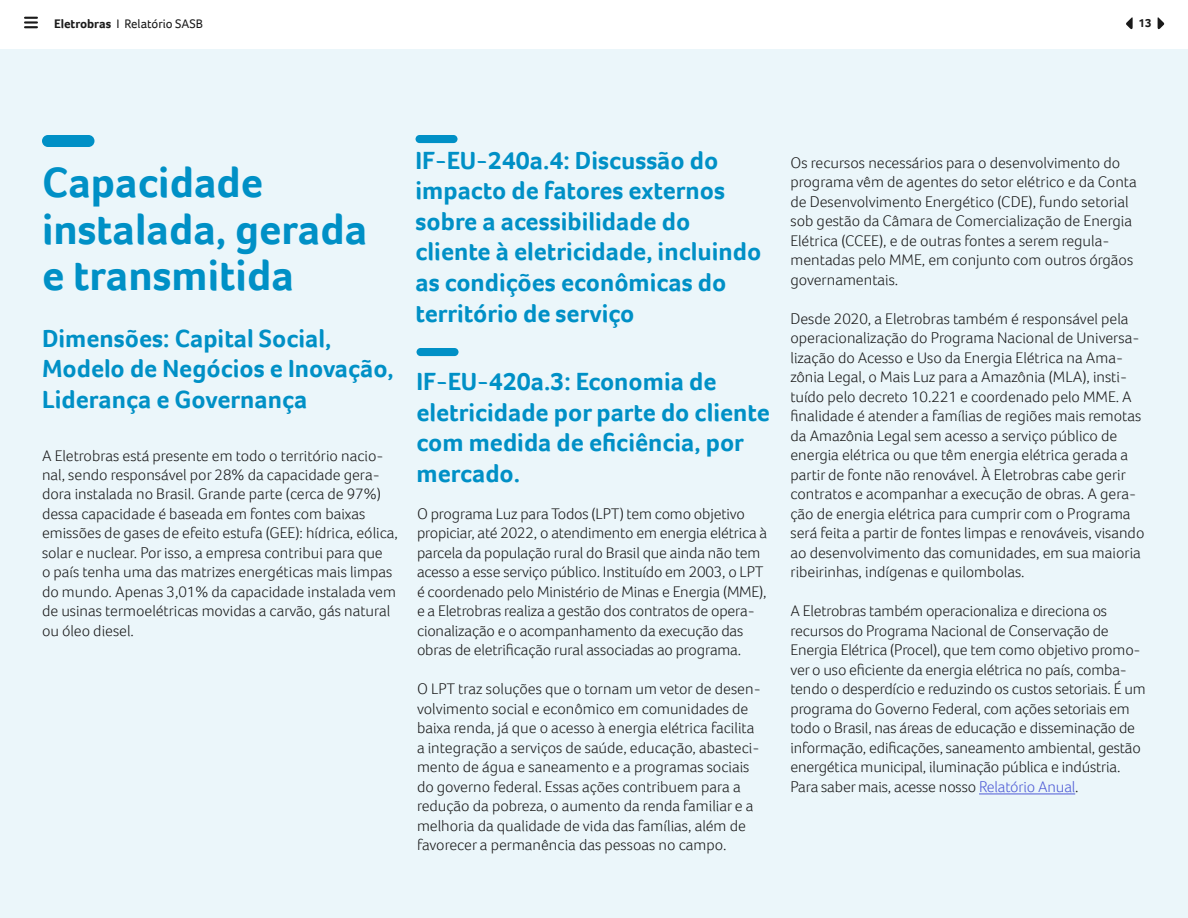
<style>
.page{position:relative;width:1188px;height:918px;background:#ebf6fa}
.page>*{position:absolute;margin:0;border:0;box-sizing:border-box;transform-origin:0 0}
.t1{font:700 43.5px/46.5px "Foco";color:#0090c6}
.t2{font:700 25.5px/30.6px "Foco";color:#0090c6}
.t3{font:300 15.75px/19.5px "Foco";color:#1a1a1a}
.t4{font:12.75px "Foco";color:#1a1a1a}
.t5{font:700 12px "Foco";color:#1a1a1a}
.s1{font-weight:700}
.s2{color:#4f5cd6}
</style>
<div class="page">
<div style="left:42px;top:135px;width:52px;height:12px;background:#0090c6;border-radius:6px"></div>
<div style="left:416px;top:135px;width:42px;height:8px;background:#0090c6;border-radius:4px"></div>
<div style="left:417px;top:348px;width:42px;height:8px;background:#0090c6;border-radius:4px"></div>
<hr style="left:979px;top:793px;width:96px;height:1px;background:#4f5cd6">
<div style="left:0;top:0;width:1188px;height:49px;background:#fff"></div>
<svg style="left:25px;top:17px;width:12px;height:11px"></svg>
<svg style="left:1126px;top:17px;width:7px;height:13px"></svg>
<svg style="left:1158px;top:17px;width:6px;height:13px"></svg>
<p class="t4" style="left:54px;top:15px;width:150px"><span class="s1">Eletrobras</span> I Relatório SASB</p>
<p class="t5" style="left:1139px;top:15px;width:15px">13</p>
<h1 class="t1" style="left:42px;top:159px;width:327px">Capacidade instalada, gerada e transmitida</h1>
<h2 class="t2" style="left:42px;top:323px;width:353px">Dimensões: Capital Social,<br>Modelo de Negócios e Inovação,<br>Liderança e Governança</h2>
<p class="t3" style="left:42px;top:445px;width:358px">A Eletrobras está presente em todo o território nacio&shy;nal, sendo responsável por 28% da capacidade gera&shy;dora instalada no Brasil. Grande parte (cerca de 97%) dessa capacidade é baseada em fontes com baixas emissões de gases de efeito estufa (GEE): hídrica, eólica, solar e nuclear. Por isso, a empresa contribui para que<br>o país tenha uma das matrizes energéticas mais limpas do mundo. Apenas 3,01% da capacidade instalada vem de usinas termoelétricas movidas a carvão, gás natural ou óleo diesel.</p>
<h2 class="t2" style="left:416px;top:144px;width:347px">IF-EU-240a.4: Discussão do impacto de fatores externos sobre a acessibilidade do cliente à eletricidade, incluindo as condições econômicas do território de serviço</h2>
<h2 class="t2" style="left:417px;top:366px;width:355px">IF-EU-420a.3: Economia de eletricidade por parte do cliente com medida de eficiência, por mercado.</h2>
<p class="t3" style="left:417px;top:504px;width:352px">O programa Luz para Todos (LPT) tem como objetivo propiciar, até 2022, o atendimento em energia elétrica à parcela da população rural do Brasil que ainda não tem acesso a esse serviço público. Instituído em 2003, o LPT é coordenado pelo Ministério de Minas e Energia (MME), e a Eletrobras realiza a gestão dos contratos de opera&shy;cionalização e o acompanhamento da execução das obras de eletrificação rural associadas ao programa.</p>
<p class="t3" style="left:417px;top:679px;width:345px">O LPT traz soluções que o tornam um vetor de desen&shy;volvimento social e econômico em comunidades de baixa renda, já que o acesso à energia elétrica facilita a integração a serviços de saúde, educação, abasteci&shy;mento de água e saneamento e a programas sociais do governo federal. Essas ações contribuem para a redução da pobreza, o aumento da renda familiar e a melhoria da qualidade de vida das famílias, além de favorecer a permanência das pessoas no campo.</p>
<p class="t3" style="left:790px;top:153px;width:348px">Os recursos necessários para o desenvolvimento do programa vêm de agentes do setor elétrico e da Conta de Desenvolvimento Energético (CDE), fundo setorial sob gestão da Câmara de Comercialização de Energia Elétrica (CCEE), e de outras fontes a serem regula&shy;mentadas pelo MME, em conjunto com outros órgãos governamentais.</p>
<p class="t3" style="left:790px;top:309px;width:355px">Desde 2020, a Eletrobras também é responsável pela operacionalização do Programa Nacional de Universa&shy;lização do Acesso e Uso da Energia Elétrica na Ama&shy;zônia Legal, o Mais Luz para a Amazônia (MLA), insti&shy;tuído pelo decreto 10.221 e coordenado pelo MME. A finalidade é atender a famílias de regiões mais remotas da Amazônia Legal sem acesso a serviço público de energia elétrica ou que têm energia elétrica gerada a partir de fonte não renovável. À Eletrobras cabe gerir contratos e acompanhar a execução de obras. A gera&shy;ção de energia elétrica para cumprir com o Programa será feita a partir de fontes limpas e renováveis, visando ao desenvolvimento das comunidades, em sua maioria ribeirinhas, indígenas e quilombolas.</p>
<p class="t3" style="left:790px;top:601px;width:357px">A Eletrobras também operacionaliza e direciona os recursos do Programa Nacional de Conservação de Energia Elétrica (Procel), que tem como objetivo promo&shy;ver o uso eficiente da energia elétrica no país, comba&shy;tendo o desperdício e reduzindo os custos setoriais. É um programa do Governo Federal, com ações setoriais em todo o Brasil, nas áreas de educação e disseminação de informação, edificações, saneamento ambiental, gestão energética municipal, iluminação pública e indústria.<br>Para saber mais, acesse nosso <span class="s2">Relatório Anual</span>.</p>
</div>
